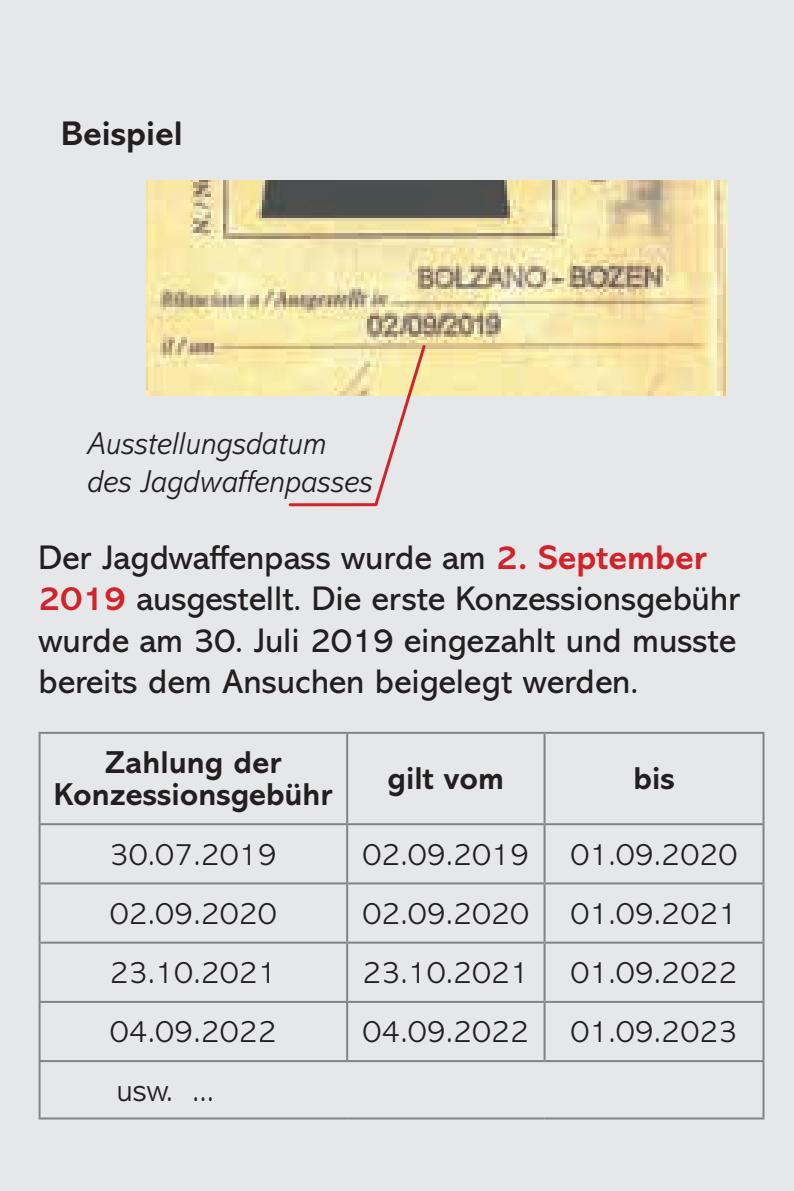
<style>
.page{position:relative;width:794px;height:1191px;background:#e6e7e9}
.page>*{position:absolute;margin:0;border:0;box-sizing:border-box;transform-origin:0 0}
.t1{font:34.4px/41.2px "Abadi MT Std";color:#231f20}
.t2{font:700 34.4px "Abadi MT Std";color:#231f20}
.t3{font:300 32px "Abadi MT Std";color:#231f20}
.t4{font:700 32px/32px "Abadi MT Std";color:#231f20;text-align:center}
.t5{font:italic 300 32px/38.4px "Abadi MT Std";color:#231f20}
.s1{font-weight:700;color:#d1232a}
</style>
<div class="page">
<img style="left:147px;top:180px;width:580px;height:216px">
<hr style="left:39px;top:732px;width:308px;height:2px;background:#808285">
<hr style="left:39px;top:734px;width:2px;height:89px;background:#808285">
<hr style="left:347px;top:732px;width:197px;height:2px;background:#808285">
<hr style="left:346px;top:734px;width:2px;height:89px;background:#808285">
<hr style="left:544px;top:732px;width:220px;height:2px;background:#808285">
<hr style="left:543px;top:734px;width:2px;height:89px;background:#808285">
<hr style="left:762px;top:734px;width:2px;height:89px;background:#808285">
<hr style="left:39px;top:823px;width:308px;height:2px;background:#808285">
<hr style="left:39px;top:825px;width:2px;height:57px;background:#808285">
<hr style="left:347px;top:823px;width:197px;height:2px;background:#808285">
<hr style="left:346px;top:825px;width:2px;height:57px;background:#808285">
<hr style="left:544px;top:823px;width:220px;height:2px;background:#808285">
<hr style="left:543px;top:825px;width:2px;height:57px;background:#808285">
<hr style="left:762px;top:825px;width:2px;height:57px;background:#808285">
<hr style="left:39px;top:882px;width:308px;height:2px;background:#808285">
<hr style="left:39px;top:884px;width:2px;height:57px;background:#808285">
<hr style="left:347px;top:882px;width:197px;height:2px;background:#808285">
<hr style="left:346px;top:884px;width:2px;height:57px;background:#808285">
<hr style="left:544px;top:882px;width:220px;height:2px;background:#808285">
<hr style="left:543px;top:884px;width:2px;height:57px;background:#808285">
<hr style="left:762px;top:884px;width:2px;height:57px;background:#808285">
<hr style="left:39px;top:941px;width:308px;height:2px;background:#808285">
<hr style="left:39px;top:943px;width:2px;height:58px;background:#808285">
<hr style="left:347px;top:941px;width:197px;height:2px;background:#808285">
<hr style="left:346px;top:943px;width:2px;height:58px;background:#808285">
<hr style="left:544px;top:941px;width:220px;height:2px;background:#808285">
<hr style="left:543px;top:943px;width:2px;height:58px;background:#808285">
<hr style="left:762px;top:943px;width:2px;height:58px;background:#808285">
<hr style="left:39px;top:1001px;width:308px;height:2px;background:#808285">
<hr style="left:39px;top:1003px;width:2px;height:57px;background:#808285">
<hr style="left:347px;top:1001px;width:197px;height:2px;background:#808285">
<hr style="left:346px;top:1003px;width:2px;height:57px;background:#808285">
<hr style="left:544px;top:1001px;width:220px;height:2px;background:#808285">
<hr style="left:543px;top:1003px;width:2px;height:57px;background:#808285">
<hr style="left:762px;top:1003px;width:2px;height:57px;background:#808285">
<hr style="left:39px;top:1060px;width:308px;height:2px;background:#808285">
<hr style="left:39px;top:1062px;width:2px;height:55px;background:#808285">
<hr style="left:347px;top:1060px;width:197px;height:2px;background:#808285">
<hr style="left:544px;top:1060px;width:220px;height:2px;background:#808285">
<hr style="left:762px;top:1062px;width:2px;height:55px;background:#808285">
<hr style="left:39px;top:1117px;width:308px;height:2px;background:#808285">
<hr style="left:347px;top:1117px;width:197px;height:2px;background:#808285">
<hr style="left:544px;top:1117px;width:220px;height:2px;background:#808285">
<svg style="left:372px;top:343px;width:56px;height:164px"></svg>
<hr style="left:290px;top:503px;width:86px;height:3px;background:#d1232a">
<p class="t2" style="left:61px;top:113px;width:123px">Beispiel</p>
<p class="t5" style="left:87px;top:424px;width:287px">Ausstellungsdatum des Jagdwaffenpasses</p>
<p class="t1" style="left:39px;top:537px;width:703px">Der Jagdwaffenpass wurde am <span class="s1">2. September 2019</span> ausgestellt. Die erste Konzessionsgebühr wurde am 30. Juli 2019 eingezahlt und musste bereits dem Ansuchen beigelegt werden.</p>
<p class="t4" style="left:54px;top:747px;width:281px">Zahlung der<br>Konzessionsgebühr</p>
<p class="t4" style="left:387px;top:763px;width:118px">gilt vom</p>
<p class="t4" style="left:633px;top:763px;width:43px">bis</p>
<p class="t3" style="left:110px;top:836px;width:168px">30.07.2019</p>
<p class="t3" style="left:362px;top:836px;width:168px">02.09.2019</p>
<p class="t3" style="left:570px;top:836px;width:168px">01.09.2020</p>
<p class="t3" style="left:110px;top:896px;width:168px">02.09.2020</p>
<p class="t3" style="left:362px;top:896px;width:168px">02.09.2020</p>
<p class="t3" style="left:570px;top:896px;width:168px">01.09.2021</p>
<p class="t3" style="left:110px;top:955px;width:168px">23.10.2021</p>
<p class="t3" style="left:362px;top:955px;width:168px">23.10.2021</p>
<p class="t3" style="left:570px;top:955px;width:168px">01.09.2022</p>
<p class="t3" style="left:110px;top:1014px;width:168px">04.09.2022</p>
<p class="t3" style="left:362px;top:1014px;width:168px">04.09.2022</p>
<p class="t3" style="left:570px;top:1014px;width:168px">01.09.2023</p>
<p class="t3" style="left:117px;top:1072px;width:99px">usw. ...</p>
</div>
